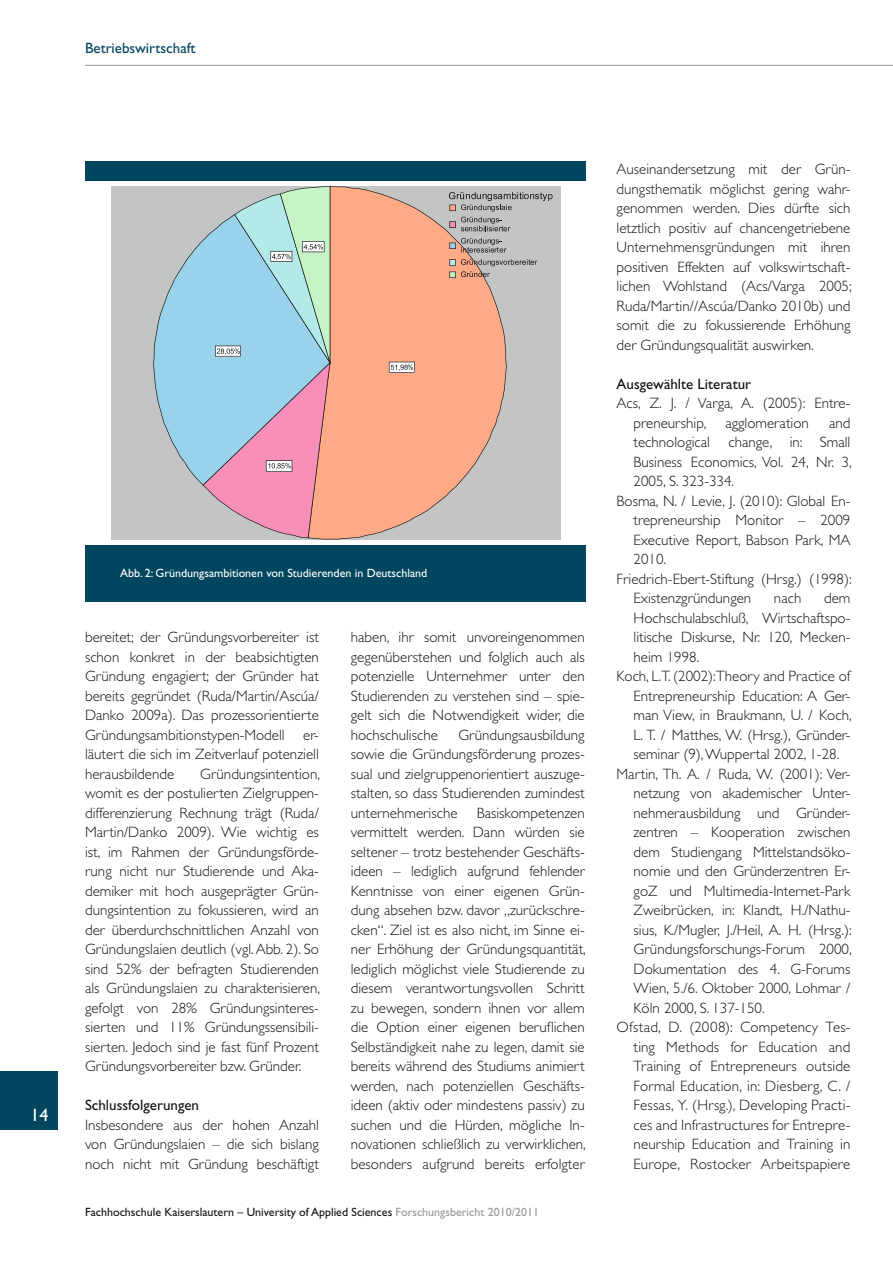
<style>
.page{position:relative;width:893px;height:1263px;background:#fff}
.page>*{position:absolute;margin:0;border:0;box-sizing:border-box;transform-origin:0 0}
.t1{font:18px "Gill Sans Std";color:#fff}
.t2{font:300 15px/19.5px "Gill Sans Std";color:#131413;text-align:justify}
.t3{font:15px "Gill Sans Std";color:#131413}
.t4{font:15px "Gill Sans Std";color:#00465e}
.t5{font:12px "Gill Sans Std";color:#131413}
.t6{font:12px "Gill Sans Std";color:#fff}
.s1{color:#989898}
</style>
<div class="page">
<hr style="left:85px;top:65px;width:808px;height:1px;background:#989898">
<div style="left:0;top:1071px;width:57px;height:58px;background:#00465e"></div>
<div style="left:85px;top:162px;width:501px;height:440px;background:#00465e"></div>
<div style="left:71px;top:181px;width:530px;height:363px;background:#fff"></div>
<div style="left:111px;top:186px;width:450px;height:354px;background:#c3c4c4"></div>
<svg style="left:308px;top:186px;width:199px;height:353px;fill:#ffaa87"></svg>
<svg style="left:153px;top:240px;width:50px;height:245px;fill:#99d2eb"></svg>
<svg style="left:203px;top:186px;width:128px;height:352px"></svg>
<svg style="left:389px;top:362px;width:26px;height:11px"></svg>
<svg style="left:449px;top:259px;width:88px;height:19px"></svg>
<svg style="left:449px;top:238px;width:57px;height:15px"></svg>
<svg style="left:449px;top:192px;width:104px;height:39px"></svg>
<p class="t4" style="left:85px;top:42px;width:112px">Betriebswirtschaft</p>
<p class="t1" style="left:31px;top:1109px;width:19px">14</p>
<p class="t6" style="left:120px;top:569px;width:309px">Abb. 2: Gründungsambitionen von Studierenden in Deutschland</p>
<p class="t2" style="left:85px;top:629px;width:235px">bereitet; der Gründungsvorbereiter ist schon konkret in der beabsichtigten Gründung engagiert; der Gründer hat bereits gegründet (Ruda/Martin/Ascúa/ Danko 2009a). Das prozessorientierte Gründungsambitionstypen-Modell er&shy;läutert die sich im Zeitverlauf poten ziell herausbildende</p>
<p class="t2" style="left:85px;top:765px;width:237px;text-indent:115px">Gründungsintention, womit es der postulierten Zielgruppen&shy;differenzierung Rechnung trägt (Ruda/ Martin/Danko 2009). Wie wichtig es ist, im Rahmen der Gründungsförde&shy;rung nicht nur Studierende und Aka&shy;demiker mit hoch ausgeprägter Grün&shy;dungsintention zu fokussieren, wird an der überdurchschnittlichen Anzahl von Gründungslaien deutlich (vgl. Abb. 2). So sind 52% der befragten Studierenden als Gründungslaien zu charakterisieren, gefolgt von 28% Gründungsinteres&shy;sierten und 11% Gründungssensibili&shy;sierten. Jedoch sind je fast fünf Prozent Gründungs vorbereiter bzw. Gründer.</p>
<p class="t3" style="left:85px;top:1100px;width:116px">Schlussfolgerungen</p>
<p class="t2" style="left:85px;top:1116px;width:235px">Insbesondere aus der hohen Anzahl von Gründungslaien – die sich bislang noch nicht mit Gründung beschäftigt</p>
<p class="t2" style="left:351px;top:629px;width:235px">haben, ihr somit unvoreingenommen gegen überstehen und folglich auch als potenzielle Unternehmer unter den Studierenden zu verstehen sind – spie&shy;gelt sich die Notwendigkeit wider, die hochschulische</p>
<p class="t2" style="left:351px;top:726px;width:235px;text-indent:108px">Gründungsausbildung sowie die Gründungsförderung prozes&shy;sual und zielgruppenorientiert auszuge&shy;stalten, so dass Studierenden zumindest unternehmerische</p>
<p class="t2" style="left:351px;top:804px;width:237px;text-indent:126px">Basiskompetenzen vermittelt werden. Dann würden sie seltener – trotz bestehender Geschäfts&shy;ideen – lediglich aufgrund fehlender Kenntnisse von einer eigenen Grün&shy;dung absehen bzw. davor „zurückschre&shy;cken“. Ziel ist es also nicht, im Sinne ei&shy;ner Erhöhung der Gründungsquantität, lediglich möglichst viele Studierende zu diesem verantwortungsvollen Schritt zu bewegen, sondern ihnen vor allem die Option einer eigenen beruflichen Selbständigkeit nahe zu legen, damit sie bereits während des Studiums animiert werden, nach potenziellen Geschäfts&shy;ideen (aktiv oder mindestens passiv) zu suchen und die Hürden, mögliche In&shy;novationen schließlich zu verwirklichen, besonders aufgrund bereits erfolgter</p>
<p class="t5" style="left:85px;top:1207px;width:456px">Fachhochschule Kaiserslautern – University of Applied Sciences <span class="s1">Forschungsbericht 2010/2011</span></p>
<p class="t2" style="left:617px;top:161px;width:237px">Auseinandersetzung mit der Grün&shy;dungsthematik möglichst gering wahr&shy;genommen werden. Dies dürfte sich letztlich positiv auf chancengetriebene Unternehmensgründungen mit ihren positiven Effekten auf volkswirtschaft&shy;lichen Wohlstand (Acs/Varga 2005; Ruda/Martin//Ascúa/Danko 2010b) und somit die zu fokussierende Erhöhung der Gründungsqualität auswirken.</p>
<p class="t3" style="left:617px;top:378px;width:136px">Ausgewählte Literatur</p>
<p class="t2" style="left:634px;top:395px;width:218px;text-indent:-17px">Acs, Z. J. / Varga, A. (2005): Entre&shy;preneurship,</p>
<p class="t2" style="left:725px;top:414px;width:85px">agglomeration</p>
<p class="t2" style="left:829px;top:414px;width:23px">and</p>
<p class="t2" style="left:634px;top:434px;width:218px">technological change, in: Small</p>
<p class="t2" style="left:634px;top:453px;width:220px">Business Economics, Vol. 24, Nr. 3,</p>
<p class="t2" style="left:634px;top:473px;width:102px">2005, S. 323-334.</p>
<p class="t2" style="left:617px;top:492px;width:235px">Bosma, N. / Levie, J. (2010): Global En-</p>
<p class="t2" style="left:634px;top:512px;width:218px">trepreneurship Monitor – 2009</p>
<p class="t2" style="left:634px;top:531px;width:218px">Executive Report, Babson Park, MA</p>
<p class="t2" style="left:634px;top:551px;width:34px">2010.</p>
<p class="t2" style="left:617px;top:570px;width:237px">Friedrich-Ebert-Stiftung (Hrsg.) (1998):</p>
<p class="t2" style="left:634px;top:590px;width:119px">Existenzgründungen</p>
<p class="t2" style="left:774px;top:590px;width:29px">nach</p>
<p class="t2" style="left:824px;top:590px;width:28px">dem</p>
<p class="t2" style="left:634px;top:609px;width:218px">Hochschulabschluß, Wirtschaftspo-</p>
<p class="t2" style="left:634px;top:629px;width:218px">litische Diskurse, Nr. 120, Mecken-</p>
<p class="t2" style="left:634px;top:648px;width:67px">heim 1998.</p>
<p class="t2" style="left:617px;top:668px;width:235px">Koch, L.T. (2002):Theory and Practice of</p>
<p class="t2" style="left:634px;top:687px;width:218px">Entrepreneurship Education: A Ger-</p>
<p class="t2" style="left:634px;top:707px;width:220px">man View, in Braukmann, U. / Koch,</p>
<p class="t2" style="left:634px;top:726px;width:218px">L. T. / Matthes, W. (Hrsg.), Gründer-</p>
<p class="t2" style="left:634px;top:746px;width:207px">seminar (9), Wuppertal 2002, 1-28.</p>
<p class="t2" style="left:617px;top:765px;width:235px">Martin, Th. A. / Ruda, W. (2001): Ver-</p>
<p class="t2" style="left:634px;top:785px;width:218px">netzung von akademischer Unter-</p>
<p class="t2" style="left:634px;top:804px;width:218px">nehmerausbildung und Gründer-</p>
<p class="t2" style="left:634px;top:824px;width:218px">zentren – Kooperation zwischen</p>
<p class="t2" style="left:634px;top:843px;width:218px">dem Studiengang Mittelstandsöko-</p>
<p class="t2" style="left:634px;top:863px;width:218px">nomie und den Gründerzentren Er-</p>
<p class="t2" style="left:634px;top:882px;width:218px">goZ und Multimedia-Internet-Park</p>
<p class="t2" style="left:634px;top:902px;width:218px">Zweibrücken, in: Klandt, H./Nathu-</p>
<p class="t2" style="left:634px;top:921px;width:220px">sius, K./Mugler, J./Heil, A. H. (Hrsg.):</p>
<p class="t2" style="left:634px;top:941px;width:220px">Gründungsforschungs-Forum 2000,</p>
<p class="t2" style="left:634px;top:960px;width:218px">Dokumentation des 4. G-Forums</p>
<p class="t2" style="left:634px;top:980px;width:218px">Wien, 5./6. Oktober 2000, Lohmar /</p>
<p class="t2" style="left:634px;top:999px;width:133px">Köln 2000, S. 137-150.</p>
<p class="t2" style="left:617px;top:1019px;width:235px">Ofstad, D. (2008): Competency Tes-</p>
<p class="t2" style="left:634px;top:1038px;width:218px">ting Methods for Education and</p>
<p class="t2" style="left:634px;top:1058px;width:218px">Training of Entrepreneurs outside</p>
<p class="t2" style="left:634px;top:1077px;width:218px">Formal Education, in: Diesberg, C. /</p>
<p class="t2" style="left:634px;top:1097px;width:218px">Fessas, Y. (Hrsg.), Developing Practi-</p>
<p class="t2" style="left:634px;top:1116px;width:218px">ces and Infrastructures for Entrepre-</p>
<p class="t2" style="left:634px;top:1136px;width:218px">neurship Education and Training in</p>
<p class="t2" style="left:634px;top:1155px;width:218px">Europe, Rostocker Arbeits papiere</p>
</div>
